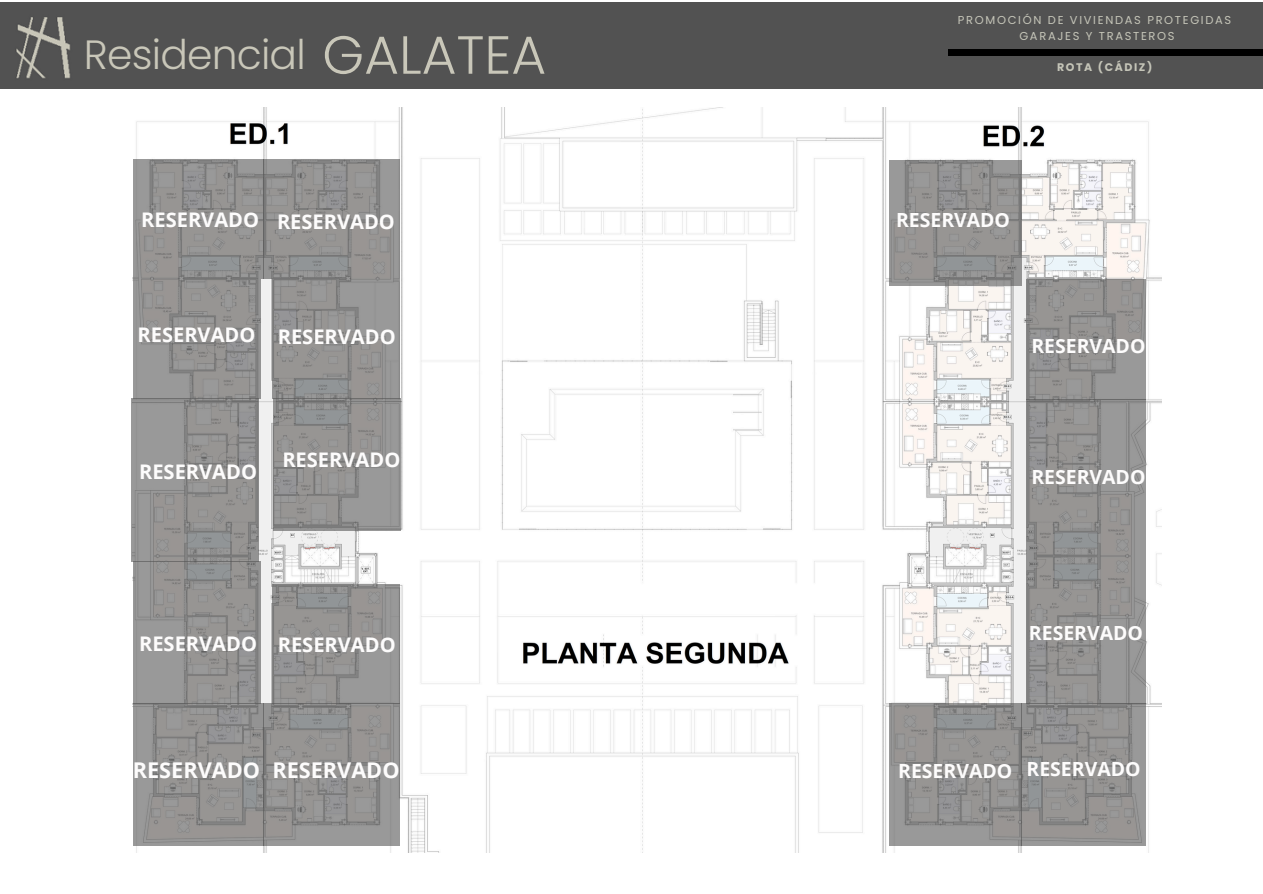
<style>
.page{position:relative;width:1263px;height:894px;background:#fff}
.page>*{position:absolute;margin:0;border:0;box-sizing:border-box;transform-origin:0 0}
.t1{font:300 53.55px "Poppins";color:#c9c7b9}
.t2{font:300 40.8px "Poppins";letter-spacing:-.02em;color:#c9c7b9}
.t3{font:700 21.75px "Open Sans";color:#fdfcfc}
.t4{font:700 20.1px "Open Sans";color:#fdfcfc}
.t5{font:700 19.5px "Open Sans";color:#fdfcfc}
.t6{font:11.4px "Poppins";letter-spacing:.145em;color:#c5c5b8}
.t7{font:700 10.95px "Poppins";letter-spacing:.145em;color:#c5c5b8}
</style>
<div class="page">
<div style="left:0;top:2px;width:1263px;height:87px;background:#525252"></div>
<img style="left:16px;top:17px;width:54px;height:62px">
<div style="left:948px;top:50px;width:315px;height:5px;background:#000"></div>
<img style="left:133px;top:108px;width:1028px;height:743px">
<svg style="left:263px;top:703px;width:137px;height:142px;background:#919090"></svg>
<svg style="left:133px;top:703px;width:130px;height:142px;background:#919090"></svg>
<svg style="left:272px;top:583px;width:128px;height:120px;background:#929291"></svg>
<svg style="left:133px;top:279px;width:127px;height:119px;background:#929190"></svg>
<svg style="left:1022px;top:703px;width:123px;height:142px;background:#91908f"></svg>
<svg style="left:273px;top:398px;width:127px;height:133px;background:#919090"></svg>
<svg style="left:272px;top:279px;width:128px;height:119px;background:#929191"></svg>
<svg style="left:1026px;top:399px;width:119px;height:157px;background:#919090"></svg>
<svg style="left:263px;top:160px;width:137px;height:119px;background:#90908f"></svg>
<svg style="left:133px;top:561px;width:127px;height:142px;background:#929291"></svg>
<svg style="left:133px;top:160px;width:130px;height:119px;background:#919090"></svg>
<svg style="left:889px;top:703px;width:133px;height:142px;background:#919090"></svg>
<svg style="left:1026px;top:556px;width:119px;height:147px;background:#929191"></svg>
<svg style="left:132px;top:398px;width:127px;height:163px;background:#929191"></svg>
<svg style="left:889px;top:160px;width:132px;height:125px;background:#91908f"></svg>
<svg style="left:1026px;top:279px;width:119px;height:120px;background:#929190"></svg>
<p class="t2" style="left:84px;top:26px;width:223px">Residencial</p>
<h2 class="t1" style="left:322px;top:17px;width:225px">GALATEA</h2>
<h4 class="t4" style="left:141px;top:206px;width:119px">RESERVADO</h4>
<h3 class="t4" style="left:277px;top:207px;width:119px">RESERVADO</h3>
<h3 class="t4" style="left:137px;top:320px;width:119px">RESERVADO</h3>
<h3 class="t4" style="left:278px;top:322px;width:119px">RESERVADO</h3>
<h4 class="t4" style="left:139px;top:457px;width:119px">RESERVADO</h4>
<h3 class="t4" style="left:282px;top:445px;width:119px">RESERVADO</h3>
<h3 class="t4" style="left:139px;top:629px;width:119px">RESERVADO</h3>
<h3 class="t4" style="left:278px;top:630px;width:119px">RESERVADO</h3>
<h3 class="t3" style="left:133px;top:754px;width:129px">RESERVADO</h3>
<h3 class="t3" style="left:272px;top:754px;width:129px">RESERVADO</h3>
<p class="t6" style="left:958px;top:12px;width:275px">PROMOCIÓN DE VIVIENDAS PROTEGIDAS</p>
<h5 class="t6" style="left:1019px;top:28px;width:157px">GARAJES Y TRASTEROS</h5>
<p class="t7" style="left:1057px;top:60px;width:97px">ROTA (CÁDIZ)</p>
<h4 class="t5" style="left:896px;top:206px;width:116px">RESERVADO</h4>
<h4 class="t5" style="left:1031px;top:332px;width:116px">RESERVADO</h4>
<h3 class="t5" style="left:1031px;top:463px;width:116px">RESERVADO</h3>
<h4 class="t5" style="left:1029px;top:619px;width:116px">RESERVADO</h4>
<h4 class="t5" style="left:898px;top:757px;width:116px">RESERVADO</h4>
<h3 class="t5" style="left:1026px;top:754px;width:116px">RESERVADO</h3>
</div>
